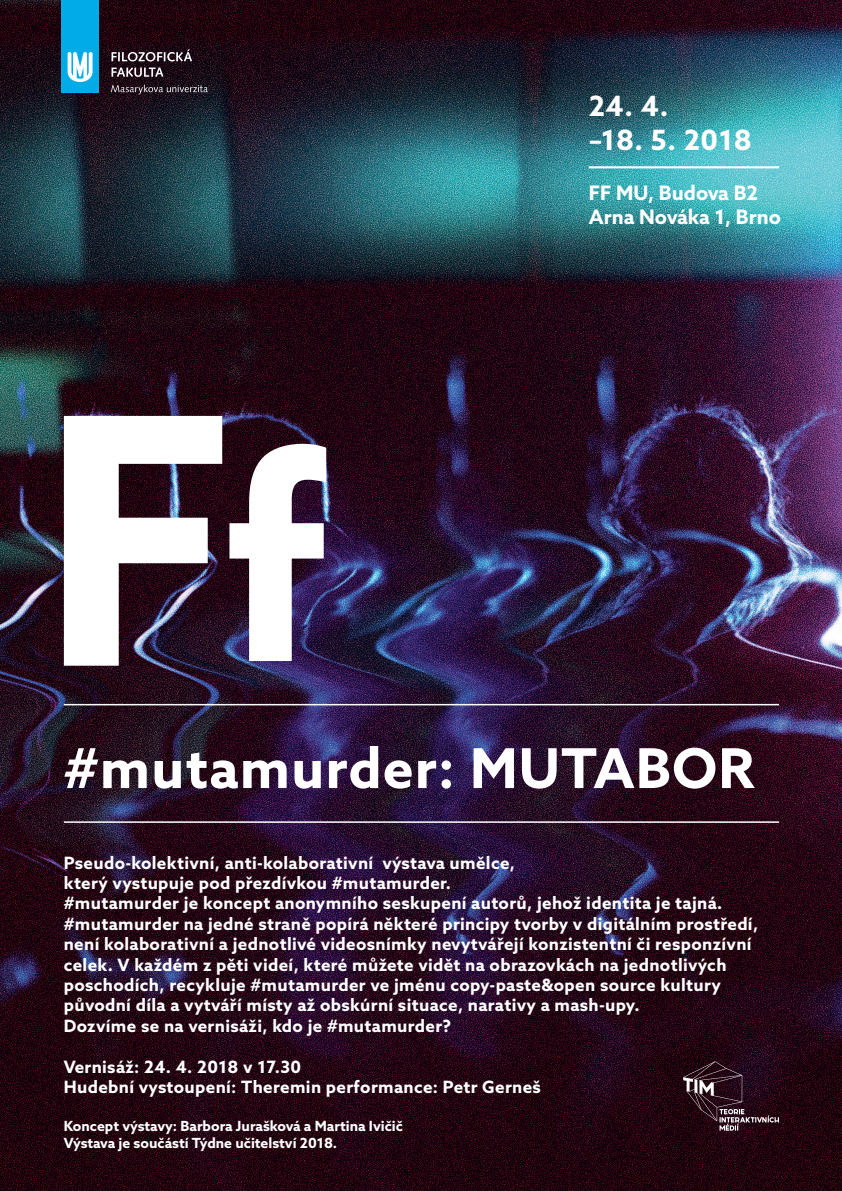
<style>
.page{position:relative;width:842px;height:1191px;background:#fff}
.page>*{position:absolute;margin:0;border:0;box-sizing:border-box;transform-origin:0 0}
.t1{font:700 55px "Azo Sans";letter-spacing:.02em;color:#fff}
.t2{font:700 28px/33.6px "Azo Sans";letter-spacing:.02em;color:#fff}
.t3{font:700 20px/24px "Azo Sans";color:#fff}
.t4{font:700 17px/20.4px "Azo Sans";letter-spacing:.02em;color:#fff}
.t5{font:700 14px/16.8px "Azo Sans";color:#fff}
</style>
<div class="page">
<img style="left:0;top:0;width:842px;height:1191px">
<hr style="left:589px;top:166px;width:190px;height:2px;background:#fff">
<svg style="left:683px;top:1061px;width:96px;height:69px"></svg>
<div style="left:61px;top:0;width:38px;height:92px;background:#00abe7"></div>
<svg style="left:68px;top:52px;width:25px;height:30px"></svg>
<svg style="left:111px;top:49px;width:81px;height:28px"></svg>
<svg style="left:111px;top:85px;width:97px;height:9px"></svg>
<hr style="left:64px;top:704px;width:715px;height:1px;background:#fff">
<hr style="left:64px;top:821px;width:715px;height:2px;background:#fff">
<svg style="left:64px;top:416px;width:158px;height:249px"></svg>
<svg style="left:229px;top:444px;width:97px;height:217px"></svg>
<h2 class="t2" style="left:589px;top:89px;width:165px">24. 4.<br>–18. 5. 2018</h2>
<p class="t3" style="left:589px;top:180px;width:194px">FF MU, Budova B2<br>Arna Nováka 1, Brno</p>
<h1 class="t1" style="left:64px;top:732px;width:692px">#mutamurder: MUTABOR</h1>
<p class="t4" style="left:64px;top:852px;width:696px">Pseudo-kolektivní, anti-kolaborativní výstava umělce,<br>který vystupuje pod přezdívkou #mutamurder.<br>#mutamurder je koncept anonymního seskupení autorů, jehož identita je tajná. #mutamurder na jedné straně popírá některé principy tvorby v digitálním prostředí, není kolaborativní a jednotlivé videosnímky nevytvářejí konzistentní či responzívní celek. V každém z pěti videí, které můžete vidět na obrazovkách na jednotlivých poschodích, recykluje #mutamurder ve jménu copy-paste&amp;open source kultury původní díla a vytváří místy až obskúrní situace, narativy a mash-upy.<br>Dozvíme se na vernisáži, kdo je #mutamurder?</p>
<p class="t4" style="left:64px;top:1056px;width:479px">Vernisáž: 24. 4. 2018 v 17.30<br>Hudební vystoupení: Theremin performance: Petr Gerneš</p>
<p class="t5" style="left:64px;top:1117px;width:341px">Koncept výstavy: Barbora Jurašková a Martina Ivičič<br>Výstava je součástí Týdne učitelství 2018.</p>
</div>
